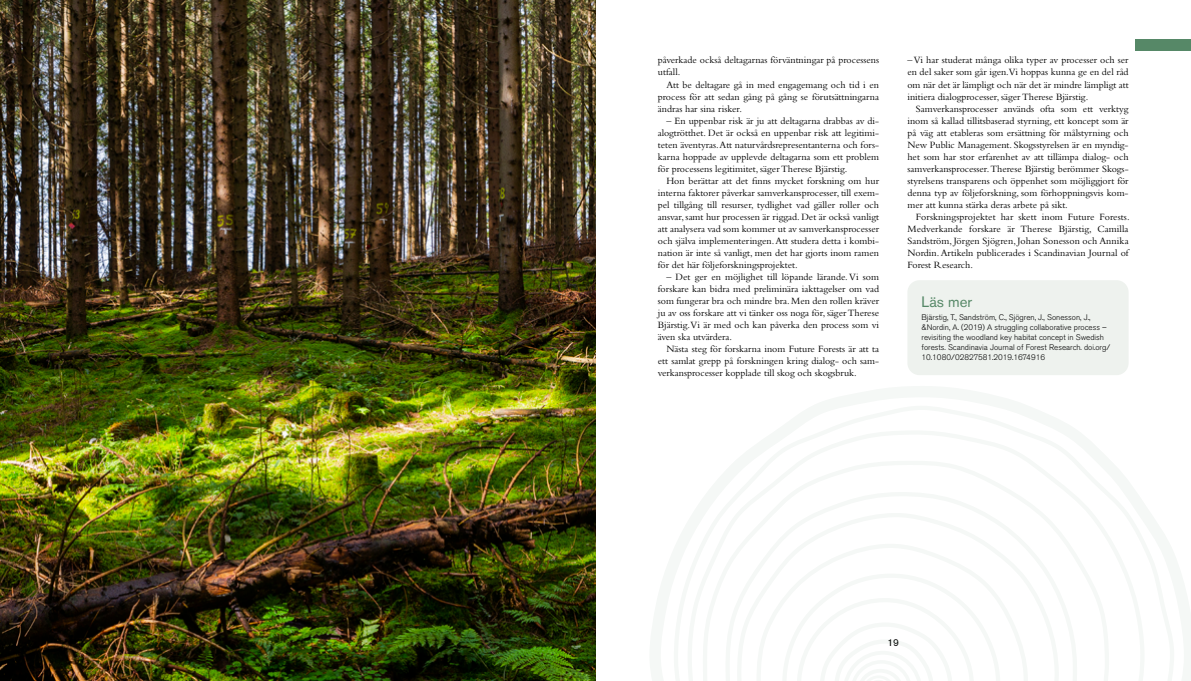
<style>
.page{position:relative;width:1191px;height:681px;background:#fff}
.page>*{position:absolute;margin:0;border:0;box-sizing:border-box;transform-origin:0 0}
.t1{font:15px "Akzidenz Grotesk BE";color:#568867}
.t2{font:10px/12px "Bembo Std";color:#000;text-align:justify}
.t3{font:10px "Akzidenz Grotesk BE";color:#000}
.t4{font:300 8px/10px "Akzidenz Grotesk BE";color:#000}
</style>
<div class="page">
<div style="left:1134px;top:39px;width:57px;height:12px;background:#568867"></div>
<div style="left:907px;top:280px;width:221px;height:95px;background:#eef2ee;border-radius:12px"></div>
<img style="left:0;top:0;width:595px;height:680px">
<p class="t2" style="left:658px;top:54px;width:223px">påverkade också deltagarnas förväntningar på processens utfall.</p>
<p class="t2" style="left:658px;top:78px;width:223px;text-indent:8px">Att be deltagare gå in med engagemang och tid i en process för att sedan gång på gång se förutsättningarna ändras har sina risker.</p>
<p class="t2" style="left:658px;top:114px;width:223px;text-indent:8px">– En uppenbar risk är ju att deltagarna drabbas av di&shy;alogtrötthet. Det är också en uppenbar risk att legitimi&shy;teten äventyras. Att naturvårdsrepresentanterna och fors&shy;karna hoppade av upplevde deltagarna som ett problem för processens legitimitet, säger Therese Bjärstig.</p>
<p class="t2" style="left:658px;top:174px;width:223px;text-indent:8px">Hon berättar att det finns mycket forskning om hur interna faktorer påverkar samverkansprocesser, till exem&shy;pel tillgång till resurser, tydlighet vad gäller roller och ansvar, samt hur processen är riggad. Det är också vanligt att analysera vad som kommer ut av samverkansprocesser och själva implementeringen. Att studera detta i kombi&shy;nation är inte så vanligt, men det har gjorts inom ramen för det här följeforskningsprojektet.</p>
<p class="t2" style="left:658px;top:270px;width:223px;text-indent:8px">– Det ger en möjlighet till löpande lärande. Vi som forskare kan bidra med preliminära iakttagelser om vad som fungerar bra och mindre bra. Men den rollen kräver ju av oss forskare att vi tänker oss noga för, säger Therese Bjärstig.Vi är med och kan påverka den process som vi även ska utvärdera.</p>
<p class="t2" style="left:658px;top:342px;width:223px;text-indent:8px">Nästa steg för forskarna inom Future Forests är att ta ett samlat grepp på forskningen kring dialog- och sam&shy;verkansprocesser kopplade till skog och skogsbruk.</p>
<p class="t2" style="left:907px;top:54px;width:223px">– Vi har studerat många olika typer av processer och ser en del saker som går igen.Vi hoppas kunna ge en del råd om när det är lämpligt och när det är mindre lämpligt att initiera dialogprocesser, säger Therese Bjärstig.</p>
<p class="t2" style="left:907px;top:102px;width:223px;text-indent:8px">Samverkansprocesser används ofta som ett verktyg inom så kallad tillitsbaserad styrning, ett koncept som är på väg att etableras som ersättning för målstyrning och New Public Management. Skogsstyrelsen är en myndig&shy;het som har stor erfarenhet av att tillämpa dialog- och samverkansprocesser. Therese Bjärstig berömmer Skogs&shy;styrelsens transparens och öppenhet som möjliggjort för denna typ av följeforskning, som förhoppningsvis kom&shy;mer att kunna stärka deras arbete på sikt.</p>
<p class="t2" style="left:907px;top:210px;width:224px;text-indent:8px">Forskningsprojektet har skett inom Future Forests.<br>Medverkande forskare är Therese Bjärstig, Camilla Sandström, Jörgen Sjögren, Johan Sonesson och Annika Nordin. Artikeln publicerades i Scandinavian Journal of Forest Research.</p>
<h1 class="t1" style="left:921px;top:292px;width:52px">Läs mer</h1>
<p class="t4" style="left:921px;top:312px;width:190px">Bjärstig, T., Sandström, C., Sjögren, J., Sonesson, J., &amp;Nordin, A. (2019) A struggling collaborative process – revisiting the woodland key habitat concept in Swedish forests. Scandinavia Journal of Forest Research. doi.org/ 10.1080/02827581.2019.1674916</p>
<p class="t3" style="left:887px;top:636px;width:13px">19</p>
</div>
